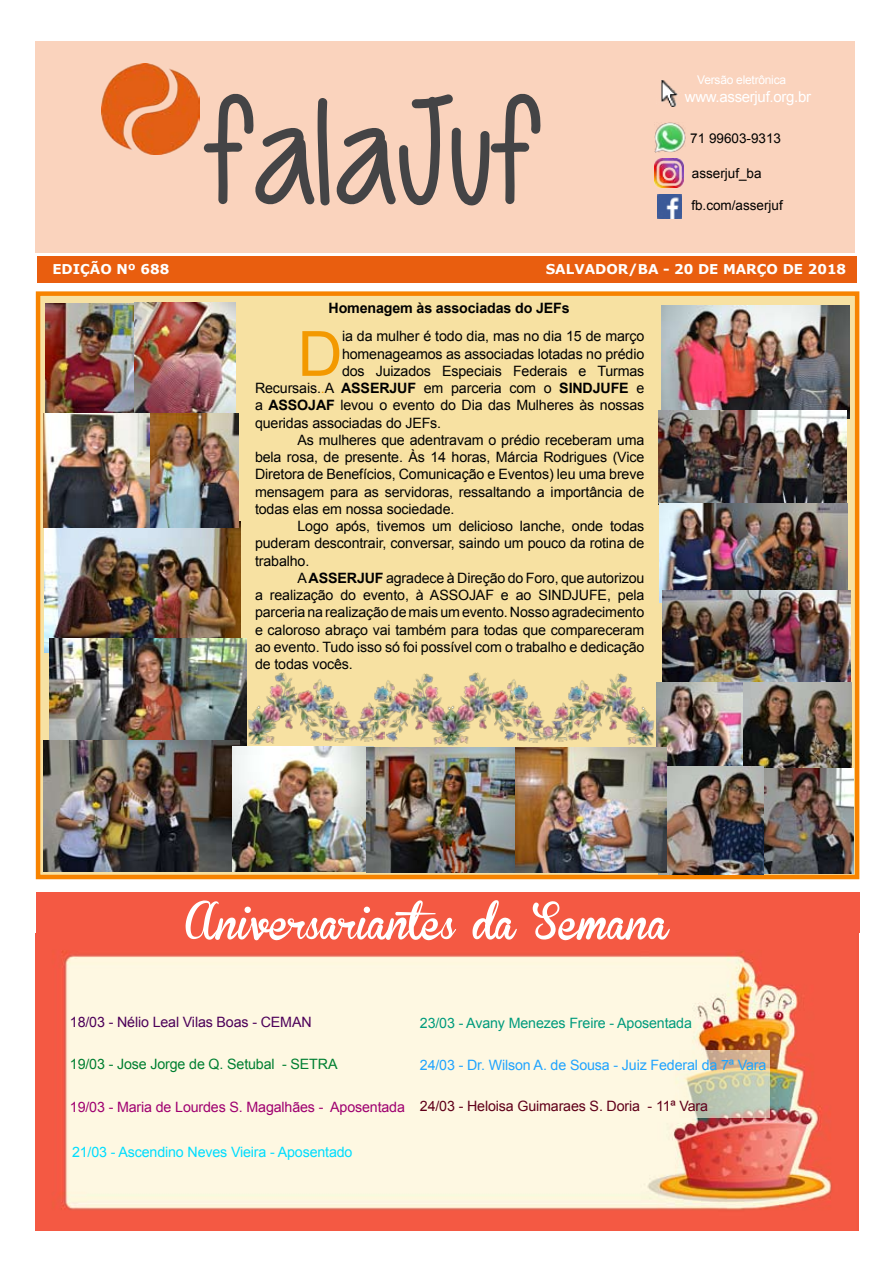
<style>
.page{position:relative;width:893px;height:1263px;background:#fff}
.page>*{position:absolute;margin:0;border:0;box-sizing:border-box;transform-origin:0 0}
.t1{font:150px "Cutie Patootie";letter-spacing:-.01em;color:#444446}
.t2{font:62.4px "Arial";color:#f39900}
.t3{font:54px "Brannboll FPERSONALUSEONLY";letter-spacing:-.01em;color:#fff}
.t4{font:15px "Arial";letter-spacing:-.02em;color:#fff}
.t5{font:14.25px "Arial";letter-spacing:-.01em;color:#000}
.t6{font:14.25px "Arial";letter-spacing:-.01em;color:#20a4ff}
.t7{font:14.25px "Arial";letter-spacing:-.01em;color:#9f0070}
.t8{font:14.25px "Arial";letter-spacing:-.01em;color:#0df}
.t9{font:14.25px "Arial";letter-spacing:-.01em;color:#600019}
.t10{font:14.25px "Arial";letter-spacing:-.01em;color:#009b7c}
.t11{font:14.25px "Arial";letter-spacing:-.01em;color:#007f31}
.t12{font:14.25px "Arial";letter-spacing:-.01em;color:#4c0059}
.t13{font:700 14.25px "Arial";letter-spacing:-.01em;color:#000}
.t14{font:700 13.5px "Verdana";color:#fff}
.t15{font:13.5px "Arial";color:#000}
.t16{font:12px "Arial";letter-spacing:-.02em;color:#fff}
.s1{color:#f39900}
.s2{font-weight:700}
</style>
<div class="page">
<img style="left:36px;top:933px;width:822px;height:298px">
<div style="left:37px;top:256px;width:819px;height:27px;background:#e95e0f"></div>
<div style="left:36px;top:41px;width:819px;height:211px;background:#fad3bd"></div>
<img style="left:658px;top:194px;width:24px;height:24px">
<img style="left:655px;top:159px;width:28px;height:28px">
<img style="left:655px;top:122px;width:30px;height:31px">
<img style="left:661px;top:81px;width:17px;height:26px">
<img style="left:101px;top:63px;width:98px;height:92px">
<div style="left:36px;top:291px;width:823px;height:588px;background:#f7e1a2;border:4px solid #f78300"></div>
<img style="left:45px;top:304px;width:90px;height:109px">
<img style="left:135px;top:302px;width:100px;height:112px">
<img style="left:45px;top:521px;width:196px;height:131px">
<img style="left:50px;top:638px;width:196px;height:109px">
<img style="left:43px;top:741px;width:197px;height:131px">
<img style="left:149px;top:414px;width:89px;height:114px">
<img style="left:43px;top:413px;width:106px;height:115px">
<img style="left:232px;top:747px;width:135px;height:125px">
<img style="left:662px;top:306px;width:187px;height:113px">
<img style="left:659px;top:410px;width:188px;height:193px">
<img style="left:663px;top:590px;width:187px;height:93px">
<img style="left:656px;top:682px;width:147px;height:84px">
<img style="left:744px;top:683px;width:108px;height:85px">
<img style="left:764px;top:768px;width:89px;height:105px">
<img style="left:659px;top:766px;width:105px;height:108px">
<img style="left:492px;top:748px;width:175px;height:125px">
<img style="left:367px;top:747px;width:148px;height:125px">
<img style="left:246px;top:669px;width:77px;height:76px">
<img style="left:323px;top:673px;width:131px;height:73px">
<img style="left:440px;top:672px;width:77px;height:73px">
<img style="left:517px;top:673px;width:138px;height:73px">
<svg style="left:680px;top:1050px;width:90px;height:68px;background:#d4cdb2"></svg>
<div style="left:36px;top:892px;width:823px;height:41px;background:#f45943"></div>
<h1 class="t1" style="left:201px;top:71px;width:338px">falaJuf</h1>
<p class="t16" style="left:697px;top:72px;width:90px">Versão eletrônica</p>
<p class="t4" style="left:685px;top:86px;width:128px">www.asserjuf.org.br</p>
<p class="t15" style="left:690px;top:129px;width:92px">71 99603-9313</p>
<p class="t15" style="left:692px;top:164px;width:71px">asserjuf_ba</p>
<p class="t15" style="left:691px;top:197px;width:93px">fb.com/asserjuf</p>
<p class="t14" style="left:52px;top:259px;width:119px">EDIÇÃO Nº 688</p>
<p class="t14" style="left:546px;top:260px;width:302px">SALVADOR/BA - 20 DE MARÇO DE 2018</p>
<p class="t13" style="left:328px;top:299px;width:243px">Homenagem às associadas do JEFs</p>
<h2 class="t2" style="left:298px;top:313px;width:47px">D</h2>
<p class="t5" style="left:342px;top:327px;width:304px">ia da mulher é todo dia, mas no dia 15 de março</p>
<p class="t5" style="left:342px;top:344px;width:304px">homenageamos as associadas lotadas no prédio</p>
<p class="t5" style="left:342px;top:361px;width:304px">dos Juizados Especiais Federais e Turmas</p>
<p class="t5" style="left:255px;top:379px;width:391px">Recursais.<span class="s1">.</span>A <span class="s2">ASSERJUF</span> em parceria com o <span class="s2">SINDJUFE</span> e</p>
<p class="t5" style="left:255px;top:396px;width:391px">a <span class="s2">ASSOJAF</span> levou o evento do Dia das Mulheres às nossas</p>
<p class="t5" style="left:255px;top:413px;width:188px">queridas associadas do JEFs.</p>
<p class="t5" style="left:298px;top:430px;width:348px">As mulheres que adentravam o prédio receberam uma</p>
<p class="t5" style="left:255px;top:448px;width:391px">bela rosa, de presente. Às 14 horas, Márcia Rodrigues (Vice</p>
<p class="t5" style="left:255px;top:465px;width:391px">Diretora de Benefícios, Comunicação e Eventos) leu uma breve</p>
<p class="t5" style="left:255px;top:482px;width:391px">mensagem para as servidoras, ressaltando a importância de</p>
<p class="t5" style="left:255px;top:500px;width:201px">todas elas em nossa sociedade.</p>
<p class="t5" style="left:298px;top:517px;width:348px">Logo após, tivemos um delicioso lanche, onde todas</p>
<p class="t5" style="left:255px;top:534px;width:391px">puderam descontrair, conversar, saindo um pouco da rotina de</p>
<p class="t5" style="left:255px;top:551px;width:56px">trabalho.</p>
<p class="t5" style="left:298px;top:569px;width:348px">A <span class="s2">ASSERJUF</span> agradece à Direção do Foro, que autorizou</p>
<p class="t5" style="left:255px;top:586px;width:391px">a realização do evento, à ASSOJAF e ao SINDJUFE, pela</p>
<p class="t5" style="left:255px;top:603px;width:391px">parceria na realização de mais um evento. Nosso agradecimento</p>
<p class="t5" style="left:255px;top:620px;width:391px">e caloroso abraço vai também para todas que compareceram</p>
<p class="t5" style="left:255px;top:638px;width:391px">ao evento. Tudo isso só foi possível com o trabalho e dedicação</p>
<p class="t5" style="left:255px;top:655px;width:99px">de todas vocês.</p>
<h3 class="t3" style="left:186px;top:887px;width:485px">Aniversariantes da Semana</h3>
<p class="t12" style="left:70px;top:1012px;width:243px">18/03 - Nélio Leal Vilas Boas - CEMAN</p>
<p class="t11" style="left:70px;top:1055px;width:269px">19/03 - Jose Jorge de Q. Setubal - SETRA</p>
<p class="t7" style="left:70px;top:1098px;width:337px">19/03 - Maria de Lourdes S. Magalhães - Aposentada</p>
<p class="t8" style="left:72px;top:1142px;width:282px">21/03 - Ascendino Neves Vieira - Aposentado</p>
<p class="t10" style="left:420px;top:1013px;width:274px">23/03 - Avany Menezes Freire - Aposentada</p>
<p class="t6" style="left:420px;top:1056px;width:348px">24/03 - Dr. Wilson A. de Sousa - Juiz Federal da 7ª Vara</p>
<p class="t9" style="left:420px;top:1097px;width:290px">24/03 - Heloisa Guimaraes S. Doria - 11ª Vara</p>
</div>
